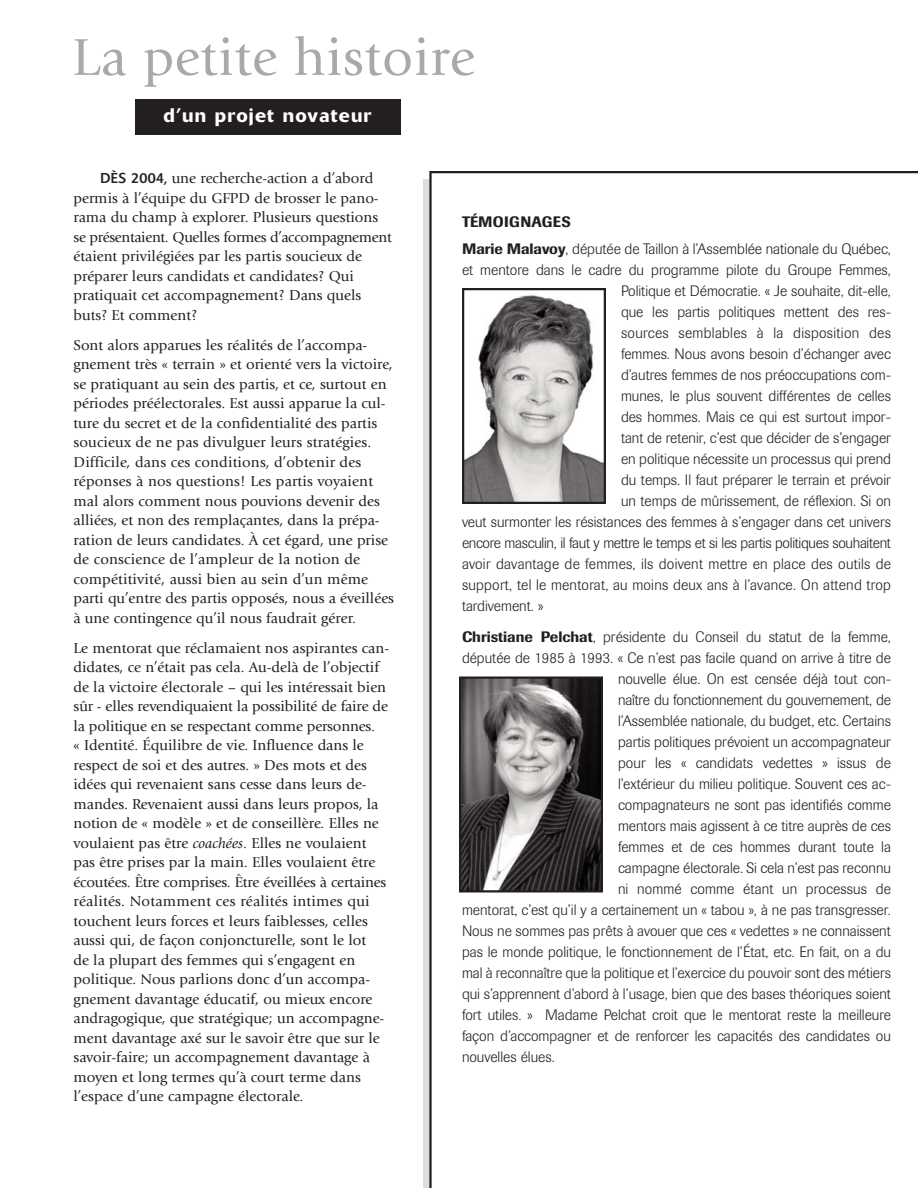
<style>
.page{position:relative;width:918px;height:1188px;background:#fff}
.page>*{position:absolute;margin:0;border:0;box-sizing:border-box;transform-origin:0 0}
.t1{font:54px "Giovanni";letter-spacing:.01em;color:#a7a9ac}
.t2{font:500 19.5px "Delta";letter-spacing:.06em;color:#fff}
.t3{font:15px/19.5px "Giovanni";color:#231f20}
.t4{font:300 15px/27px "Imago";color:#231f20}
.t5{font:300 15px "Imago";letter-spacing:-.02em;color:#231f20}
.t6{font:300 15px "Imago";letter-spacing:.02em;color:#231f20}
.s1{font-family:"Delta";font-size:14.25px}
.s2{font-style:italic}
.s3{font-weight:500}
</style>
<div class="page">
<div style="left:135px;top:99px;width:265px;height:36px;background:#231f20"></div>
<hr style="left:430px;top:171px;width:488px;height:2px;background:#231f20">
<hr style="left:429px;top:171px;width:3px;height:1017px;background:#231f20">
<img style="left:465px;top:295px;width:138px;height:206px">
<div style="left:462px;top:288px;width:144px;height:216px;border:2px solid #231f20"></div>
<img style="left:462px;top:679px;width:138px;height:210px">
<div style="left:459px;top:676px;width:144px;height:216px;border:2px solid #231f20"></div>
<h1 class="t1" style="left:72px;top:36px;width:404px">La petite histoire</h1>
<h2 class="t2" style="left:164px;top:108px;width:209px">d’un projet novateur</h2>
<p class="t3" style="left:74px;top:170px;width:320px;text-indent:27px"><span class="s1">DÈS 2004,</span> une recherche-action a d’abord permis à l’équipe du GFPD de brosser le pano - rama du champ à explorer. Plusieurs questions se présentaient. Quelles formes d’accompagnement étaient privilégiées par les partis soucieux de préparer leurs candidats et candidates? Qui pratiquait cet accompagnement? Dans quels buts? Et comment?</p>
<p class="t3" style="left:74px;top:336px;width:322px">Sont alors apparues les réalités de l’accompa - gnement très « terrain » et orienté vers la victoire, se pratiquant au sein des partis, et ce, surtout en périodes préélectorales. Est aussi apparue la cul&shy;ture du secret et de la confidentialité des partis soucieux de ne pas divulguer leurs stratégies.<br>Difficile, dans ces conditions, d’obtenir des réponses à nos questions! Les partis voyaient mal alors comment nous pouvions devenir des alliées, et non des remplaçantes, dans la prépa&shy;ration de leurs candidates. À cet égard, une prise de conscience de l’ampleur de la notion de compétitivité, aussi bien au sein d’un même parti qu’entre des partis opposés, nous a éveillées à une contingence qu’il nous faudrait gérer.</p>
<p class="t3" style="left:74px;top:639px;width:317px">Le mentorat que réclamaient nos aspirantes can&shy;didates, ce n’était pas cela. Au-delà de l’objectif de la victoire électorale – qui les intéressait bien sûr - elles revendiquaient la possibilité de faire de la politique en se respectant comme personnes.<br>« Identité. Équilibre de vie. Influence dans le respect de soi et des autres. » Des mots et des idées qui revenaient sans cesse dans leurs de - mandes. Revenaient aussi dans leurs propos, la notion de « modèle » et de conseillère. Elles ne voulaient pas être <span class="s2">coachées</span>. Elles ne voulaient pas être prises par la main. Elles voulaient être écoutées. Être comprises. Être éveillées à certaines réalités. Notamment ces réalités intimes qui touchent leurs forces et leurs faiblesses, celles aussi qui, de façon conjoncturelle, sont le lot<br>de la plupart des femmes qui s’engagent en politique. Nous parlions donc d’un accompa - gnement davantage éducatif, ou mieux encore andragogique, que stratégique; un accompagne&shy;ment davantage axé sur le savoir être que sur le savoir-faire; un accompagnement davantage à moyen et long termes qu’à court terme dans l’espace d’une campagne électorale.</p>
<p class="t4" style="left:462px;top:209px;width:431px"><span class="s3">TÉMOIGNAGES<br>Marie Malavoy</span>, députée de Taillon à l’Assemblée nationale du Québec,</p>
<p class="t4" style="left:462px;top:257px;width:430px">et mentore dans le cadre du programme pilote du Groupe Femmes,</p>
<p class="t4" style="left:621px;top:278px;width:272px">Politique et Démocratie. « Je souhaite, dit-elle,</p>
<p class="t4" style="left:621px;top:299px;width:271px">que les partis politiques mettent des res -</p>
<p class="t6" style="left:621px;top:327px;width:272px">sources semblables à la disposition des</p>
<p class="t4" style="left:621px;top:341px;width:271px">femmes. Nous avons besoin d’échanger avec</p>
<p class="t4" style="left:621px;top:362px;width:271px">d’autres femmes de nos pré occupations com-</p>
<p class="t4" style="left:621px;top:383px;width:272px">munes, le plus souvent différentes de celles</p>
<p class="t4" style="left:621px;top:404px;width:272px">des hommes. Mais ce qui est surtout impor-</p>
<p class="t4" style="left:621px;top:425px;width:271px">tant de retenir, c’est que décider de s’engager</p>
<p class="t4" style="left:621px;top:446px;width:271px">en politique nécessite un processus qui prend</p>
<p class="t4" style="left:621px;top:467px;width:271px">du temps. Il faut préparer le terrain et prévoir</p>
<p class="t4" style="left:621px;top:488px;width:272px">un temps de mûrissement, de réflexion. Si on</p>
<p class="t4" style="left:462px;top:509px;width:430px">veut surmonter les résistances des femmes à s’engager dans cet univers</p>
<p class="t5" style="left:462px;top:537px;width:430px">encore masculin, il faut y mettre le temps et si les partis politiques souhaitent</p>
<p class="t4" style="left:462px;top:551px;width:431px">avoir davantage de femmes, ils doivent mettre en place des outils de</p>
<p class="t4" style="left:462px;top:572px;width:430px">support, tel le mentorat, au moins deux ans à l’avance. On attend trop</p>
<p class="t4" style="left:462px;top:593px;width:83px">tardivement. »</p>
<p class="t4" style="left:462px;top:625px;width:431px"><span class="s3">Christiane Pelchat</span>, présidente du Conseil du statut de la femme,</p>
<p class="t4" style="left:462px;top:646px;width:430px">députée de 1985 à 1993. « Ce n’est pas facile quand on arrive à titre de</p>
<p class="t4" style="left:618px;top:667px;width:275px">nouvelle élue. On est censée déjà tout con-</p>
<p class="t4" style="left:618px;top:688px;width:274px">naître du fonctionnement du gouvernement, de</p>
<p class="t4" style="left:618px;top:709px;width:275px">l’Assemblée na tionale, du budget, etc. Certains</p>
<p class="t4" style="left:618px;top:730px;width:274px">partis politiques prévoient un ac compagnateur</p>
<p class="t4" style="left:618px;top:751px;width:274px">pour les « candidats vedettes » issus de</p>
<p class="t4" style="left:618px;top:772px;width:275px">l’extérieur du milieu politique. Souvent ces ac -</p>
<p class="t4" style="left:618px;top:793px;width:275px">compagnateurs ne sont pas identifiés comme</p>
<p class="t4" style="left:618px;top:814px;width:275px">mentors mais agissent à ce titre auprès de ces</p>
<p class="t4" style="left:618px;top:835px;width:275px">femmes et de ces hommes durant toute la</p>
<p class="t4" style="left:618px;top:856px;width:275px">campagne électorale. Si cela n’est pas reconnu</p>
<p class="t4" style="left:618px;top:877px;width:274px">ni nommé comme étant un processus de</p>
<p class="t4" style="left:462px;top:898px;width:430px">mentorat, c’est qu’il y a certainement un « tabou », à ne pas transgresser.</p>
<p class="t4" style="left:462px;top:919px;width:430px">Nous ne sommes pas prêts à avouer que ces « vedettes » ne connaissent</p>
<p class="t4" style="left:462px;top:940px;width:431px">pas le monde politique, le fonctionnement de l’État, etc. En fait, on a du</p>
<p class="t4" style="left:462px;top:961px;width:431px">mal à reconnaître que la politique et l’exercice du pouvoir sont des métiers</p>
<p class="t4" style="left:462px;top:982px;width:430px">qui s’apprennent d’abord à l’usage, bien que des bases théoriques soient</p>
<p class="t4" style="left:462px;top:1003px;width:431px">fort utiles. » Madame Pelchat croit que le mentorat reste la meilleure</p>
<p class="t4" style="left:462px;top:1024px;width:430px">façon d’ac compagner et de renforcer les capacités des candidates ou</p>
<p class="t4" style="left:462px;top:1045px;width:94px">nouvelles élues.</p>
</div>
